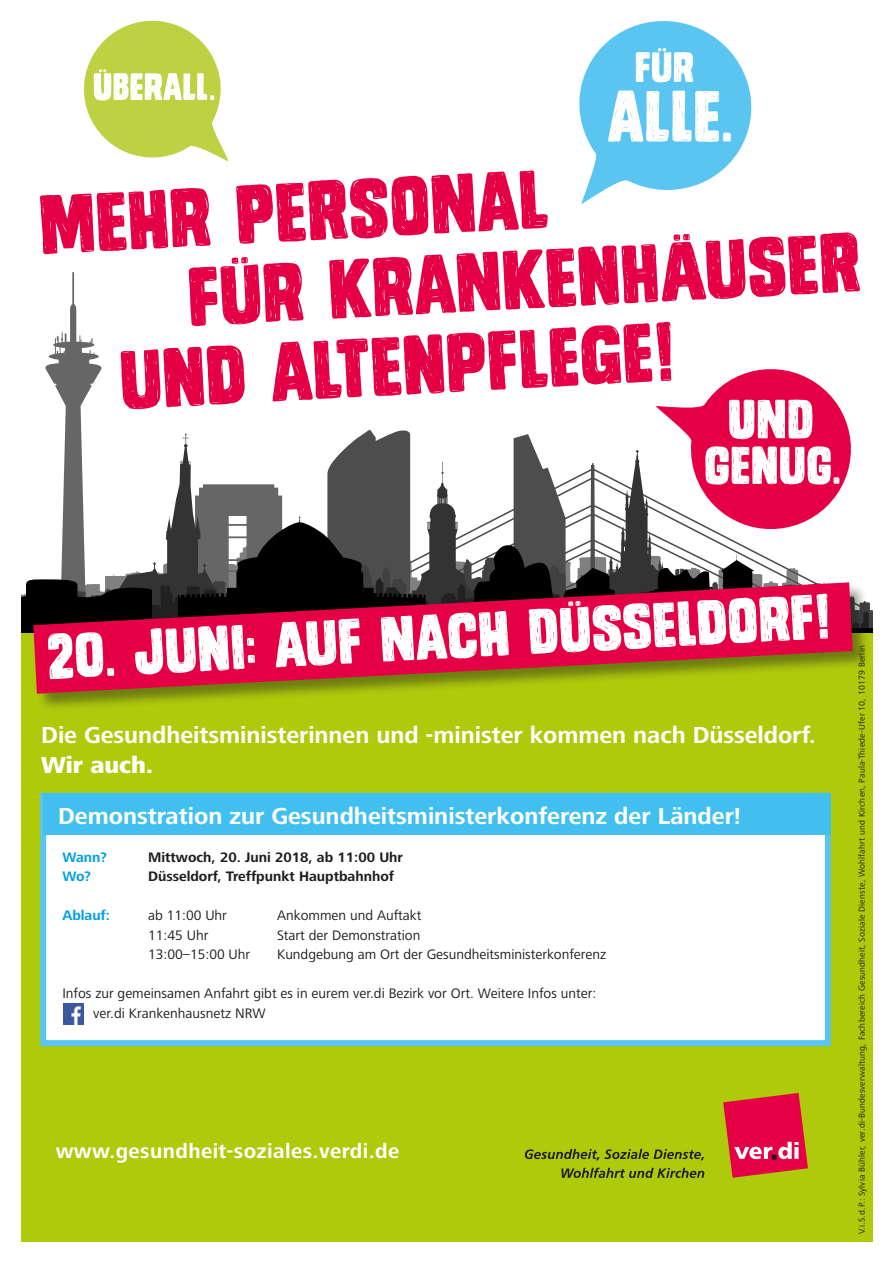
<style>
.page{position:relative;width:893px;height:1263px;background:#fff}
.page>*{position:absolute;margin:0;border:0;box-sizing:border-box;transform-origin:0 0}
.t1{font:79.5px "Monstro";color:#e50046}
.t2{font:60.6px "Monstro";color:#fff}
.t3{font:700 24px "Frutiger Next LT";color:#fff}
.t4{font:800 24px "Frutiger Next LT";color:#fff}
.t5{font:700 21px "Frutiger Next LT";letter-spacing:.02em;color:#fff}
.t6{font:14.25px/19.5px "Frutiger Next LT";color:#1d1d1b}
.t7{font:700 14.25px "Frutiger Next LT";color:#1d1d1b}
.t8{font:700 14.25px "Frutiger Next LT";color:#009fe3}
.t9{font:9px "Frutiger Next LT";letter-spacing:.02em;color:#1d1d1b}
</style>
<div class="page">
<div style="left:21px;top:633px;width:852px;height:609px;background:#afca0b"></div>
<div style="left:40px;top:793px;width:791px;height:253px;background:#fff;border:6px solid #5bc5f2"></div>
<div style="left:43px;top:793px;width:788px;height:42px;background:#41c0f0"></div>
<div style="left:33px;top:582px;width:837px;height:129px;background:#1d1d1b;opacity:.45"></div>
<svg style="left:33px;top:633px;width:820px;height:61px;fill:#e50046"></svg>
<svg style="left:84px;top:20px;width:145px;height:142px"></svg>
<svg style="left:579px;top:21px;width:173px;height:183px"></svg>
<svg style="left:723px;top:1093px;width:85px;height:85px"></svg>
<svg style="left:525px;top:1149px;width:179px;height:11px"></svg>
<svg style="left:561px;top:1167px;width:143px;height:11px"></svg>
<svg style="left:21px;top:272px;width:852px;height:361px"></svg>
<img style="left:63px;top:1003px;width:21px;height:21px">
<h1 class="t1" style="left:37px;top:182px;width:507px;rotate:-3deg">Mehr Personal</h1>
<h1 class="t1" style="left:186px;top:254px;width:675px;rotate:-3deg">für Krankenhäuser</h1>
<h1 class="t1" style="left:118px;top:337px;width:556px;rotate:-3deg">und Altenpflege!</h1>
<h2 class="t2" style="left:46px;top:624px;width:785px;rotate:-3deg">20. Juni: Auf nach Düsseldorf!</h2>
<h3 class="t3" style="left:41px;top:721px;width:776px">Die Gesundheitsministerinnen und -minister kommen nach Düsseldorf.</h3>
<h3 class="t4" style="left:41px;top:751px;width:114px">Wir auch.</h3>
<h3 class="t3" style="left:58px;top:803px;width:684px">Demonstration zur Gesundheitsministerkonferenz der Länder!</h3>
<p class="t8" style="left:62px;top:849px;width:46px">Wann?</p>
<p class="t7" style="left:148px;top:849px;width:256px">Mittwoch, 20. Juni 2018, ab 11:00 Uhr</p>
<p class="t8" style="left:62px;top:869px;width:30px">Wo?</p>
<p class="t7" style="left:148px;top:869px;width:247px">Düsseldorf, Treffpunkt Hauptbahnhof</p>
<p class="t8" style="left:62px;top:908px;width:49px">Ablauf:</p>
<p class="t6" style="left:148px;top:906px;width:80px">ab 11:00 Uhr</p>
<p class="t6" style="left:277px;top:906px;width:146px">Ankommen und Auftakt</p>
<p class="t6" style="left:148px;top:925px;width:62px">11:45 Uhr</p>
<p class="t6" style="left:277px;top:925px;width:145px">Start der Demonstration</p>
<p class="t6" style="left:148px;top:945px;width:104px">13:00–15:00 Uhr</p>
<p class="t6" style="left:277px;top:945px;width:331px">Kundgebung am Ort der Gesundheitsministerkonferenz</p>
<p class="t6" style="left:93px;top:984px;width:505px;text-indent:-31px">Infos zur gemeinsamen Anfahrt gibt es in eurem ver.di Bezirk vor Ort. Weitere Infos unter: ver.di Krankenhausnetz NRW</p>
<h3 class="t5" style="left:56px;top:1139px;width:345px">www.gesundheit-soziales.verdi.de</h3>
<p class="t9" style="left:857px;top:1234px;width:590px;rotate:-90deg">V.i.S.d.P.: Sylvia Bühler, ver.di-Bundesverwaltung, Fachbereich Gesundheit, Soziale Dienste, Wohlfahrt und Kirchen, Paula-Thiede-Ufer 10, 10179 Berlin</p>
</div>
